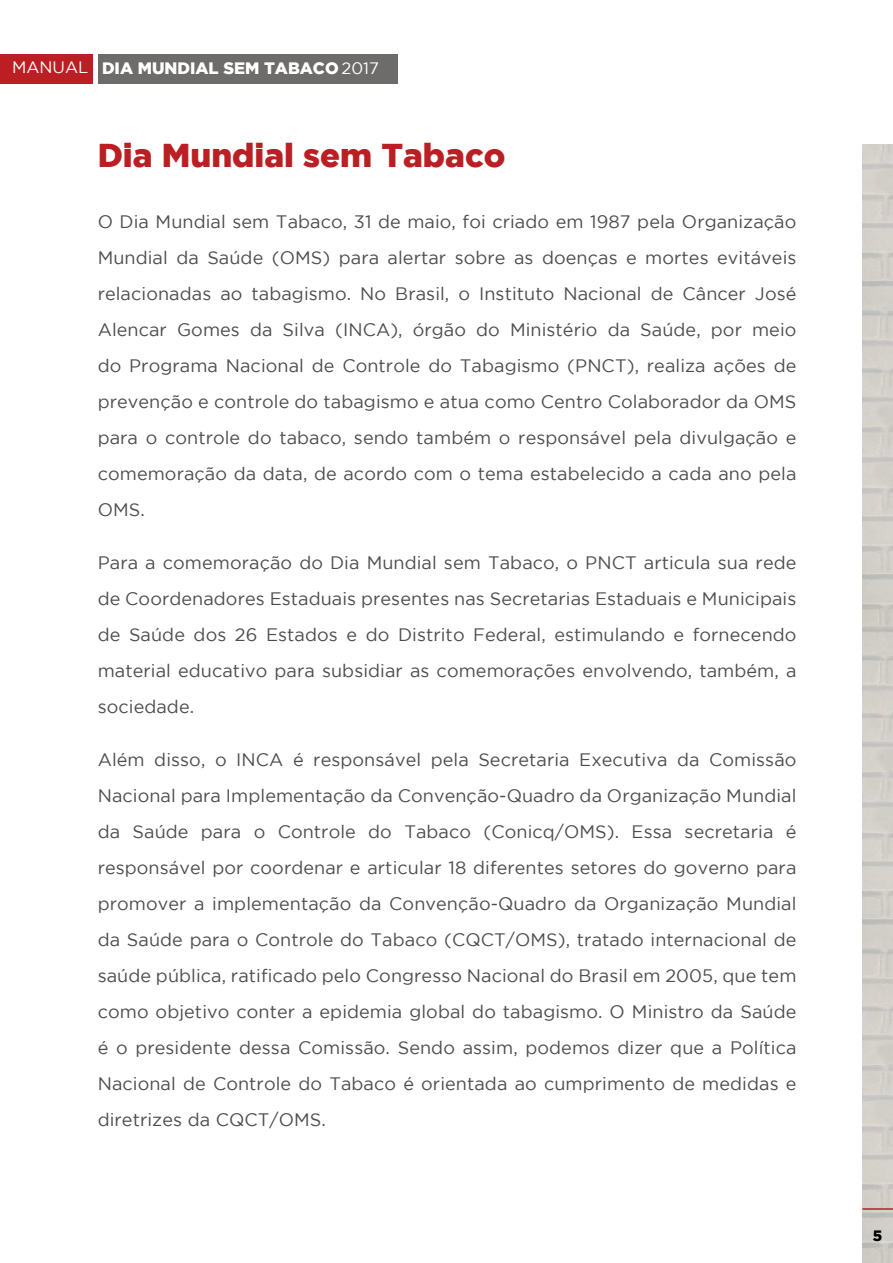
<style>
.page{position:relative;width:893px;height:1263px;background:#fff}
.page>*{position:absolute;margin:0;border:0;box-sizing:border-box;transform-origin:0 0}
.tit1{font:900 33px "Gotham";color:#bb1f23}
.texto{font:18px/36px "Gotham";letter-spacing:.005em;color:#4d4d4f;text-align:justify}
.t1{font:900 16.5px "Gotham";color:#fff}
.t2{font:900 15px "Gotham";color:#000}
.s1{font-weight:400}
</style>
<div class="page">
<div style="left:0;top:54px;width:93px;height:30px;background:#bb1f23"></div>
<div style="left:98px;top:54px;width:300px;height:30px;background:#6d6c6a"></div>
<hr style="left:862px;top:1208px;width:31px;height:2px;background:#bb1f23">
<p class="t1" style="left:12px;top:59px;width:368px"><span class="s1">MANUAL</span> DIA MUNDIAL SEM TABACO <span class="s1">2017</span></p>
<p class="tit1" style="left:98px;top:136px;width:409px">Dia Mundial sem Tabaco</p>
<p class="texto" style="left:98px;top:203px;width:700px">O Dia Mundial sem Tabaco, 31 de maio, foi criado em 1987 pela Organização Mundial da Saúde (OMS) para alertar sobre as doenças e mortes evitáveis relacionadas ao tabagismo. No Brasil, o Instituto Nacional de Câncer José Alencar Gomes da Silva (INCA), órgão do Ministério da Saúde, por meio do Programa Nacional de Controle do Tabagismo (PNCT), realiza ações de prevenção e controle do tabagismo e atua como Centro Colaborador da OMS para o controle do tabaco, sendo também o responsável pela divulgação e comemoração da data, de acordo com o tema estabelecido a cada ano pela OMS.</p>
<p class="texto" style="left:98px;top:544px;width:700px">Para a comemoração do Dia Mundial sem Tabaco, o PNCT articula sua rede de Coordenadores Estaduais presentes nas Secretarias Estaduais e Municipais de Saúde dos 26 Estados e do Distrito Federal, estimulando e fornecendo material educativo para subsidiar as comemorações envolvendo, também, a sociedade.</p>
<p class="texto" style="left:98px;top:741px;width:700px">Além disso, o INCA é responsável pela Secretaria Executiva da Comissão Nacional para Implementação da Convenção-Quadro da Organização Mundial da Saúde para o Controle do Tabaco (Conicq/OMS). Essa secretaria é responsável por coordenar e articular 18 diferentes setores do governo para promover a implementação da Convenção-Quadro da Organização Mundial da Saúde para o Controle do Tabaco (CQCT/OMS), tratado internacional de saúde pública, ratificado pelo Congresso Nacional do Brasil em 2005, que tem como objetivo conter a epidemia global do tabagismo. O Ministro da Saúde é o presidente dessa Comissão. Sendo assim, podemos dizer que a Política Nacional de Controle do Tabaco é orientada ao cumprimento de medidas e diretrizes da CQCT/OMS.</p>
<p class="t2" style="left:873px;top:1227px;width:11px">5</p>
</div>
